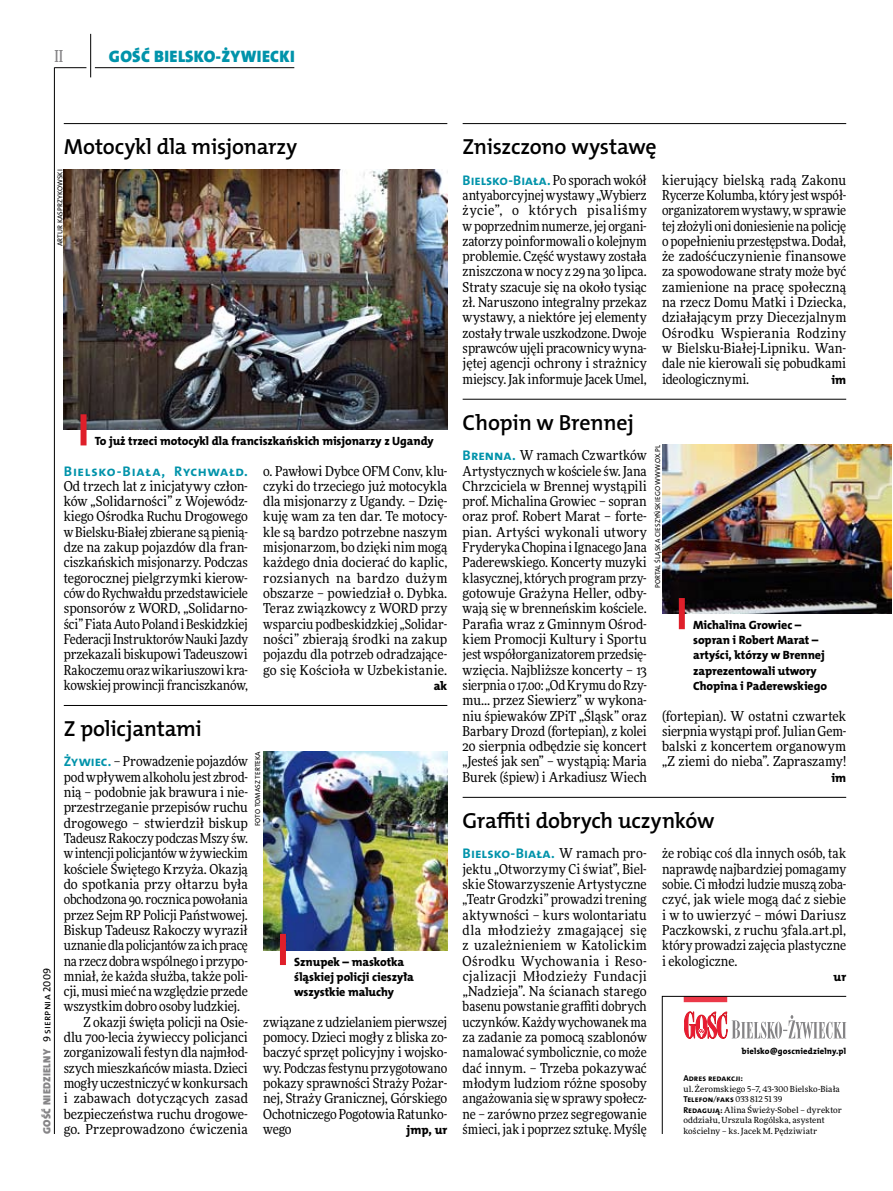
<style>
.page{position:relative;width:893px;height:1191px;background:#fff}
.page>*{position:absolute;margin:0;border:0;box-sizing:border-box;transform-origin:0 0}
.t1{font:21.9px "The Mix HP6 Se Bld";letter-spacing:-.01em;color:#000}
.t2{font:16.65px "The Mix HP9 Blk";letter-spacing:.02em;color:#0093aa}
.t3{font:500 16.5px "Freeday Narrow";color:#858486;scale:.9 1}
.t4{font:13.95px "The Mix HP7 Bld";letter-spacing:-.005em;color:#0093aa}
.t5{font:13.95px "The Mix HP7 Bld";letter-spacing:.015em;color:#0093aa}
.t6{font:13.95px "The Mix HP7 Bld";letter-spacing:.045em;color:#0093aa}
.t7{font:13.65px/15.3px "Freeday Narrow News";letter-spacing:-.005em;color:#000;text-align:justify}
.t8{font:13.65px "Freeday Narrow News";letter-spacing:.015em;color:#000}
.t9{font:12.3px "The Mix HP8 Ex Bld";letter-spacing:.015em;color:#000}
.t10{font:12px/15.3px "The Mix HP8 Ex Bld";letter-spacing:-.005em;color:#000}
.t11{font:10.5px "The Mix HP9 Blk";letter-spacing:.025em;color:#858486}
.t12{font:8.55px "The Mix HP7 Bld";letter-spacing:.005em;color:#000}
.t13{font:8.55px "The Mix HP8 Ex Bld";letter-spacing:.025em;color:#000}
.t14{font:8.4px/10.5px "Freeday News";letter-spacing:.01em;color:#000}
.t15{font:7.2px "The Mix HP5 Plain";letter-spacing:.015em;color:#000}
.s1{font-family:"The Mix HP5 Plain";color:#000}
.s2{font-family:"The Mix HP7 Bld";font-size:13.95px;color:#0093aa}
.s3{font-family:"Freeday Narrow News";font-size:13.65px;color:#000}
.s4{font-family:"Freeday News";font-size:8.4px}
.s5{font-family:"The Mix HP7 Bld";font-size:8.55px}
</style>
<div class="page">
<hr style="left:54px;top:67px;width:1px;height:1067px;background:#000">
<hr style="left:90px;top:34px;width:1px;height:43px;background:#000">
<hr style="left:54px;top:67px;width:32px;height:1px;background:#000">
<hr style="left:95px;top:67px;width:199px;height:1px;background:#000">
<hr style="left:64px;top:123px;width:383px;height:1px;background:#000">
<hr style="left:463px;top:123px;width:383px;height:1px;background:#000">
<hr style="left:64px;top:705px;width:383px;height:1px;background:#000">
<hr style="left:463px;top:399px;width:383px;height:1px;background:#000">
<hr style="left:463px;top:797px;width:383px;height:1px;background:#000">
<svg style="left:662px;top:996px;width:185px;height:138px"></svg>
<img style="left:64px;top:169px;width:383px;height:260px">
<div style="left:81px;top:414px;width:6px;height:31px;background:#df1f2a"></div>
<img style="left:263px;top:751px;width:184px;height:199px">
<div style="left:280px;top:934px;width:6px;height:31px;background:#df1f2a"></div>
<img style="left:662px;top:445px;width:230px;height:168px">
<div style="left:679px;top:598px;width:6px;height:31px;background:#df1f2a"></div>
<p class="t3" style="left:54px;top:46px;width:11px">II</p>
<p class="t2" style="left:109px;top:46px;width:187px">GOŚĆ BIELSKO-ŻYWIECKI</p>
<h1 class="t1" style="left:64px;top:132px;width:235px">Motocykl dla misjonarzy</h1>
<p class="t15" style="left:55px;top:246px;width:79px;rotate:-90deg">Artur Kasprzykowski</p>
<p class="t10" style="left:95px;top:433px;width:340px">To już trzeci motocykl dla franciszkańskich misjonarzy z Ugandy</p>
<p class="t11" style="left:40px;top:1134px;width:167px;rotate:-90deg">GOŚĆ NIEDZIELNY <span class="s1">9 sierpnia 2009</span></p>
<p class="t6" style="left:64px;top:462px;width:186px">Bielsko-Biała, Rychwałd.</p>
<p class="t7" style="left:64px;top:478px;width:186px">Od trzech lat z inicjatywy człon&shy;ków „Solidarności” z Wojewódz&shy;kiego Ośrodka Ruchu Drogowego w Bielsku-Białej zbierane są pienią&shy;dze na zakup pojazdów dla fran&shy;ciszkańskich misjonarzy. Podczas tegorocznej pielgrzymki kierow&shy;ców doRychwałdu przedstawiciele sponsorów z WORD, „Solidarno&shy;ści” Fiata Auto Poland iBeskidzkiej Federacji Instruktorów Nauki Jazdy przekazali biskupowi Tadeuszowi Rakoczemu oraz wikariuszowi kra&shy;kowskiej prowincji franciszkanów,</p>
<p class="t7" style="left:263px;top:463px;width:186px">o. Pawłowi Dybce OFM Conv, klu&shy;czyki do trzeciego już motocykla dla misjonarzy z Ugandy. – Dzię&shy;kuję wam za ten dar. Te motocy&shy;kle są bardzo potrzebne naszym misjonarzom, bo dzięki nim mogą każdego dnia docierać do kaplic, rozsianych na bardzo dużym obszarze – powiedział o. Dybka.<br>Teraz związkowcy z WORD przy wsparciu podbeskidzkiej „Solidar&shy;ności” zbierają środki na zakup pojazdu dla potrzeb odradzające&shy;go się Kościoła w Uzbekistanie.</p>
<p class="t9" style="left:434px;top:678px;width:15px">ak</p>
<h1 class="t1" style="left:64px;top:714px;width:140px">Z policjantami</h1>
<p class="t7" style="left:64px;top:754px;width:186px"><span class="s2">Żywiec.</span> – Prowadzenie pojazdów</p>
<p class="t7" style="left:64px;top:769px;width:186px">pod wpływem alkoholu jest zbrod-</p>
<p class="t7" style="left:64px;top:784px;width:186px">nią – podobnie jak brawura i nie-</p>
<p class="t7" style="left:64px;top:799px;width:186px">przestrzeganie przepisów ruchu</p>
<p class="t7" style="left:64px;top:815px;width:186px">drogowego – stwierdził biskup</p>
<p class="t7" style="left:64px;top:830px;width:186px">Tadeusz Rakoczy podczas Mszy św.</p>
<p class="t7" style="left:64px;top:845px;width:186px">wintencji policjantów wżywieckim</p>
<p class="t7" style="left:64px;top:861px;width:186px">kościele Świętego Krzyża. Okazją</p>
<p class="t7" style="left:64px;top:876px;width:186px">do spotkania przy ołtarzu była</p>
<p class="t7" style="left:64px;top:891px;width:186px">obchodzona 90. rocznica powołania</p>
<p class="t7" style="left:64px;top:907px;width:186px">przez Sejm RP Policji Państwowej.</p>
<p class="t7" style="left:64px;top:922px;width:186px">Biskup Tadeusz Rakoczy wyraził</p>
<p class="t7" style="left:64px;top:937px;width:186px">uznanie dla policjantów za ichpracę</p>
<p class="t7" style="left:64px;top:953px;width:186px">na rzecz dobra wspólnego i przypo-</p>
<p class="t7" style="left:64px;top:968px;width:186px">mniał, że każda służba, także poli-</p>
<p class="t7" style="left:64px;top:983px;width:186px">cji, musi mieć nawzględzie przede</p>
<p class="t7" style="left:64px;top:998px;width:178px">wszystkim dobro osoby ludzkiej.</p>
<p class="t7" style="left:83px;top:1014px;width:166px">Z okazji święta policji na Osie-</p>
<p class="t7" style="left:64px;top:1029px;width:186px">dlu 700-lecia żywieccy policjanci</p>
<p class="t7" style="left:64px;top:1044px;width:186px">zorganizowali festyn dla najmłod-</p>
<p class="t7" style="left:64px;top:1060px;width:186px">szych mieszkańców miasta. Dzieci</p>
<p class="t7" style="left:64px;top:1075px;width:186px">mogły uczestniczyć wkonkursach</p>
<p class="t8" style="left:64px;top:1090px;width:186px">i zabawach dotyczących zasad</p>
<p class="t7" style="left:64px;top:1106px;width:186px">bezpieczeństwa ruchu drogowe-</p>
<p class="t7" style="left:64px;top:1121px;width:186px">go. Przeprowadzono ćwiczenia</p>
<p class="t15" style="left:253px;top:826px;width:76px;rotate:-90deg">Foto Tomasz Terteka</p>
<p class="t10" style="left:294px;top:954px;width:121px">Sznupek – maskotka śląskiej policji cieszyła wszystkie maluchy</p>
<p class="t7" style="left:263px;top:1014px;width:186px">związane z udzielaniem pierwszej pomocy. Dzieci mogły z bliska zo&shy;baczyć sprzęt policyjny i wojsko&shy;wy. Podczas festynu przygotowano pokazy sprawności Straży Pożar&shy;nej, Straży Granicznej, Górskiego Ochotniczego Pogotowia Ratunko&shy;wego</p>
<p class="t9" style="left:406px;top:1122px;width:42px">jmp, ur</p>
<h1 class="t1" style="left:463px;top:132px;width:195px">Zniszczono wystawę</h1>
<p class="t4" style="left:463px;top:171px;width:186px">Bielsko-Biała. <span class="s3">Po sporach wokół</span></p>
<p class="t7" style="left:463px;top:187px;width:186px">antyaborcyjnej wystawy „Wybierz życie”, o których pisaliśmy wpoprzednim numerze, jej organi&shy;zatorzy poinformowali o kolejnym problemie. Część wystawy została zniszczona w nocy z 29 na 30 lipca.<br>Straty szacuje się na około tysiąc zł. Naruszono integralny przekaz wystawy, a niektóre jej elementy zostały trwale uszkodzone. Dwoje sprawców ujęli pracownicy wyna&shy;jętej agencji ochrony i strażnicy miejscy. Jak informuje Jacek Umel,</p>
<p class="t7" style="left:662px;top:172px;width:186px">kierujący bielską radą Zakonu Rycerze Kolumba, który jestwspół&shy;organizatorem wystawy, wsprawie tej złożyli oni doniesienie na policję o popełnieniu przestępstwa. Dodał, że zadośćuczynienie finansowe za spowodowane straty może być zamienione na pracę społeczną na rzecz Domu Matki i Dziecka, działającym przy Diecezjalnym Ośrodku Wspierania Rodziny w Bielsku-Białej-Lipniku. Wan&shy;dale nie kierowali się pobudkami ideologicznymi.</p>
<p class="t9" style="left:831px;top:371px;width:16px">im</p>
<h1 class="t1" style="left:463px;top:408px;width:173px">Chopin w Brennej</h1>
<p class="t7" style="left:463px;top:447px;width:186px"><span class="s2">Brenna.</span> W ramach Czwartków Artystycznych w kościele św. Jana Chrzciciela w Brennej wystąpili prof. Michalina Growiec – sopran oraz prof. Robert Marat – forte&shy;pian. Artyści wykonali utwory Fryderyka Chopina iIgnacego Jana Paderewskiego. Koncerty muzyki klasycznej, których program przy&shy;gotowuje Grażyna Heller, odby&shy;wają się w brenneńskim kościele.<br>Parafia wraz z Gminnym Ośrod&shy;kiem Promocji Kultury i Sportu jestwspółorganizatorem przedsię&shy;wzięcia. Najbliższe koncerty – 13 sierpnia o 17.00: „OdKrymu doRzy&shy;mu... przez Siewierz” w wykona&shy;niu śpiewaków ZPiT „Śląsk” oraz Barbary Drozd (fortepian), z kolei 20 sierpnia odbędzie się koncert „Jesteś jak sen” – wystąpią: Maria Burek (śpiew) i Arkadiusz Wiech</p>
<p class="t15" style="left:653px;top:588px;width:145px;rotate:-90deg">Portal Śląska Cieszyńskiego www.ox.pl</p>
<p class="t10" style="left:693px;top:617px;width:136px">Michalina Growiec – sopran i Robert Marat – artyści, którzy w Brennej zaprezentowali utwory<br>Chopina i Paderewskiego</p>
<p class="t7" style="left:662px;top:708px;width:186px">(fortepian). W ostatni czwartek sierpnia wystąpi prof.Julian Gem&shy;balski z koncertem organowym „Z ziemi do nieba”. Zapraszamy!</p>
<p class="t9" style="left:831px;top:769px;width:16px">im</p>
<h1 class="t1" style="left:463px;top:806px;width:253px">Graffiti dobrych uczynków</h1>
<p class="t5" style="left:463px;top:844px;width:186px">Bielsko-Biała. <span class="s3">W ramach pro-</span></p>
<p class="t7" style="left:463px;top:861px;width:186px">jektu „Otworzymy Ci świat”, Biel&shy;skie Stowarzyszenie Artystyczne „Teatr Grodzki” prowadzi trening aktywności – kurs wolontariatu dla młodzieży zmagającej się z uzależnieniem w Katolickim Ośrodku Wychowania i Reso&shy;cjalizacji Młodzieży Fundacji „Nadzieja”. Na ścianach starego basenu powstanie graffiti dobrych uczynków. Każdy wychowanek ma za zadanie za pomocą szablonów namalować symbolicznie, co może dać innym. – Trzeba pokazywać młodym ludziom różne sposoby angażowania się wsprawy społecz&shy;ne – zarówno przez segregowanie śmieci, jak i poprzez sztukę. Myślę</p>
<p class="t7" style="left:662px;top:845px;width:186px">że robiąc coś dla innych osób, tak naprawdę najbardziej pomagamy sobie. Ci młodzi ludzie muszą zoba&shy;czyć, jak wiele mogą dać z siebie i w to uwierzyć – mówi Dariusz Paczkowski, z ruchu 3fala.art.pl, który prowadzi zajęcia plastyczne i ekologiczne.</p>
<p class="t9" style="left:833px;top:968px;width:14px">ur</p>
<p class="t13" style="left:742px;top:1045px;width:106px">bielsko@goscniedzielny.pl</p>
<p class="t12" style="left:683px;top:1073px;width:61px">Adres redakcji:</p>
<p class="t14" style="left:683px;top:1083px;width:158px">ul. Żeromskiego 5–7, 43-300 Bielsko-Biała</p>
<p class="t12" style="left:683px;top:1094px;width:100px">Telefon<span class="s4">/</span>faks <span class="s4">033 812 51 39</span></p>
<p class="t14" style="left:683px;top:1104px;width:160px"><span class="s5">Redagują:</span> Alina Świeży-Sobel – dyrektor oddziału, Urszula Rogólska, asystent kościelny – ks. Jacek M. Pędziwiatr</p>
</div>
